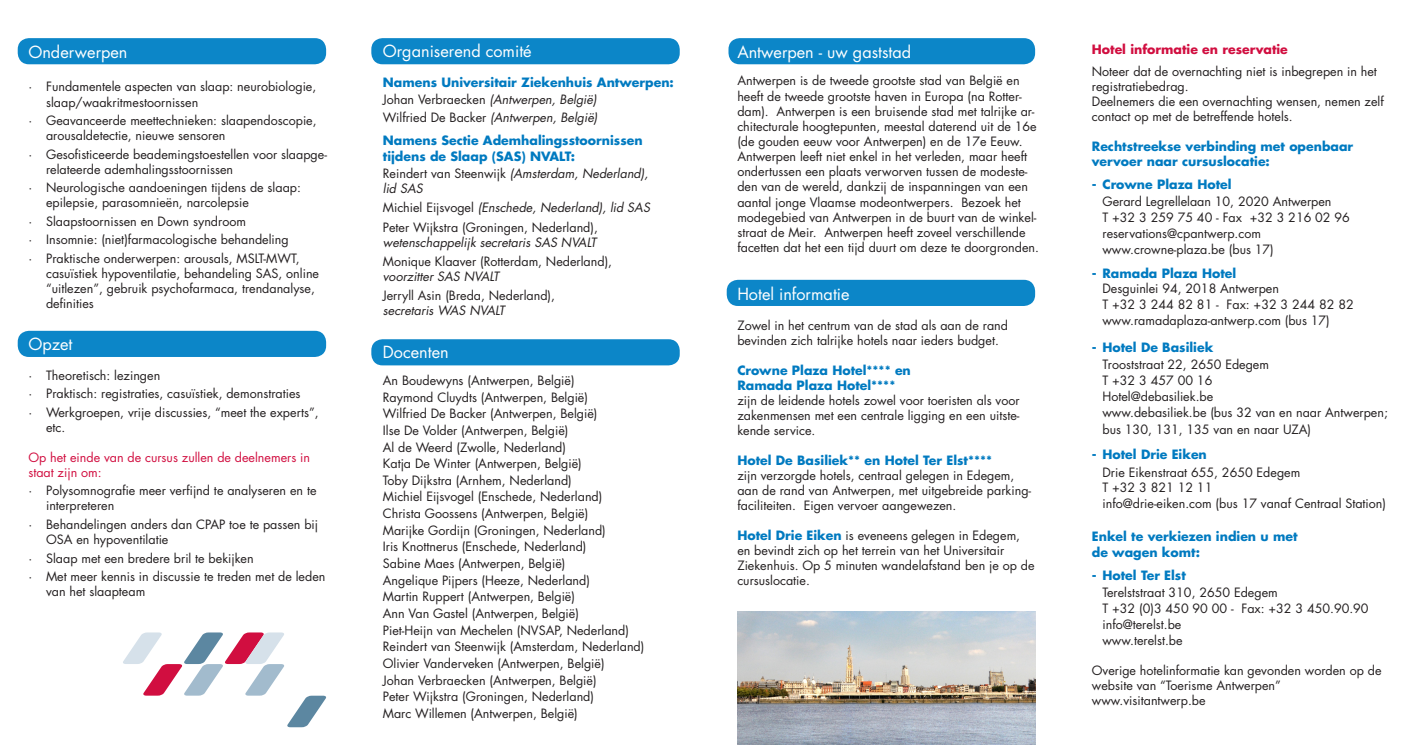
<style>
.page{position:relative;width:1418px;height:745px;background:#fff}
.page>*{position:absolute;margin:0;border:0;box-sizing:border-box;transform-origin:0 0}
.t1{font:16.25px "Futura Std";color:#fff}
.t2{font:12.5px/15px "Futura Std";color:#231f20}
.t3{font:700 12.5px/16.2px "Futura Std";color:#007ac0}
.t4{font:italic 12.5px/15px "Futura Std";color:#231f20}
.t5{font:12.5px/15px "Futura Std";color:#d10e40}
.t6{font:700 12.5px "Futura Std";color:#d10e40}
.s1{font-style:normal}
.s2{font-style:italic}
.s3{font-weight:700;color:#007ac0}
</style>
<div class="page">
<div style="left:371px;top:38px;width:308px;height:26px;background:#0c86c8;border-radius:11px"></div>
<div style="left:371px;top:339px;width:308px;height:26px;background:#0c86c8;border-radius:11px"></div>
<div style="left:726px;top:279px;width:309px;height:27px;background:#0c86c8;border-radius:11px"></div>
<div style="left:728px;top:38px;width:307px;height:26px;background:#0c86c8;border-radius:11px"></div>
<div style="left:18px;top:330px;width:308px;height:27px;background:#0c86c8;border-radius:11px"></div>
<div style="left:18px;top:38px;width:308px;height:26px;background:#0c86c8;border-radius:11px"></div>
<svg style="left:123px;top:632px;width:204px;height:94px"></svg>
<img style="left:737px;top:611px;width:298px;height:133px">
<p class="t1" style="left:28px;top:41px;width:101px">Onderwerpen</p>
<p class="t2" style="left:46px;top:79px;width:272px;text-indent:-18px">· Fundamentele aspecten van slaap: neurobiologie, slaap/waakritmestoornissen</p>
<p class="t2" style="left:46px;top:113px;width:272px;text-indent:-18px">· Geavanceerde meettechnieken: slaapendoscopie, arousaldetectie, nieuwe sensoren</p>
<p class="t2" style="left:46px;top:147px;width:282px;text-indent:-18px">· Gesofisticeerde beademingstoestellen voor slaapge&shy;relateerde ademhalingsstoornissen</p>
<p class="t2" style="left:46px;top:180px;width:256px;text-indent:-18px">· Neurologische aandoeningen tijdens de slaap: epilepsie, parasomnieën, narcolepsie</p>
<p class="t2" style="left:28px;top:214px;width:219px">· Slaapstoornissen en Down syndroom</p>
<p class="t2" style="left:28px;top:232px;width:262px">· Insomnie: (niet)farmacologische behandeling</p>
<p class="t2" style="left:46px;top:251px;width:274px;text-indent:-18px">· Praktische onderwerpen: arousals, MSLT-MWT, casuïstiek hypoventilatie, behandeling SAS, online “uitlezen”, gebruik psychofarmaca, trendanalyse, definities</p>
<p class="t1" style="left:28px;top:333px;width:46px">Opzet</p>
<p class="t2" style="left:28px;top:367px;width:133px">· Theoretisch: lezingen</p>
<p class="t2" style="left:28px;top:386px;width:274px">· Praktisch: registraties, casuïstiek, demonstraties</p>
<p class="t2" style="left:46px;top:404px;width:274px;text-indent:-18px">· Werkgroepen, vrije discussies, “meet the experts”, etc.</p>
<p class="t5" style="left:28px;top:449px;width:283px">Op het einde van de cursus zullen de deelnemers in staat zijn om:</p>
<p class="t2" style="left:46px;top:483px;width:272px;text-indent:-18px">· Polysomnografie meer verfijnd te analyseren en te interpreteren</p>
<p class="t2" style="left:46px;top:516px;width:273px;text-indent:-18px">· Behandelingen anders dan CPAP toe te passen bij<br>OSA en hypoventilatie</p>
<p class="t2" style="left:28px;top:550px;width:227px">· Slaap met een bredere bril te bekijken</p>
<p class="t2" style="left:46px;top:569px;width:281px;text-indent:-18px">· Met meer kennis in discussie te treden met de leden van het slaapteam</p>
<p class="t1" style="left:383px;top:40px;width:150px">Organiserend comité</p>
<p class="t3" style="left:383px;top:74px;width:292px">Namens Universitair Ziekenhuis Antwerpen:</p>
<p class="t4" style="left:383px;top:92px;width:215px"><span class="s1">Johan Verbraecken</span> (Antwerpen, België)</p>
<p class="t4" style="left:383px;top:110px;width:216px"><span class="s1">Wilfried De Backer</span> (Antwerpen, België)</p>
<p class="t3" style="left:383px;top:132px;width:261px">Namens Sectie Ademhalingsstoornissen tijdens de Slaap (SAS) NVALT:</p>
<p class="t4" style="left:383px;top:166px;width:267px"><span class="s1">Reindert van Steenwijk</span> (Amsterdam, Nederland), lid SAS</p>
<p class="t4" style="left:383px;top:200px;width:269px"><span class="s1">Michiel Eijsvogel</span> (Enschede, Nederland), lid SAS</p>
<p class="t2" style="left:383px;top:219px;width:217px">Peter Wijkstra (Groningen, Nederland), <span class="s2">wetenschappelijk secretaris SAS NVALT</span></p>
<p class="t2" style="left:383px;top:254px;width:231px">Monique Klaaver (Rotterdam, Nederland), <span class="s2">voorzitter SAS NVALT</span></p>
<p class="t2" style="left:383px;top:288px;width:174px">Jerryll Asin (Breda, Nederland), <span class="s2">secretaris WAS NVALT</span></p>
<p class="t1" style="left:383px;top:341px;width:67px">Docenten</p>
<p class="t2" style="left:383px;top:373px;width:193px">An Boudewyns (Antwerpen, België)</p>
<p class="t2" style="left:383px;top:389px;width:207px">Raymond Cluydts (Antwerpen, België)</p>
<p class="t2" style="left:383px;top:406px;width:216px">Wilfried De Backer (Antwerpen, België)</p>
<p class="t2" style="left:383px;top:422px;width:187px">Ilse De Volder (Antwerpen, België)</p>
<p class="t2" style="left:383px;top:439px;width:185px">Al de Weerd (Zwolle, Nederland)</p>
<p class="t2" style="left:383px;top:456px;width:200px">Katja De Winter (Antwerpen, België)</p>
<p class="t2" style="left:383px;top:472px;width:190px">Toby Dijkstra (Arnhem, Nederland)</p>
<p class="t2" style="left:383px;top:489px;width:221px">Michiel Eijsvogel (Enschede, Nederland)</p>
<p class="t2" style="left:383px;top:506px;width:207px">Christa Goossens (Antwerpen, België)</p>
<p class="t2" style="left:383px;top:522px;width:224px">Marijke Gordijn (Groningen, Nederland)</p>
<p class="t2" style="left:383px;top:539px;width:205px">Iris Knottnerus (Enschede, Nederland)</p>
<p class="t2" style="left:383px;top:555px;width:184px">Sabine Maes (Antwerpen, België)</p>
<p class="t2" style="left:383px;top:572px;width:209px">Angelique Pijpers (Heeze, Nederland)</p>
<p class="t2" style="left:383px;top:589px;width:194px">Martin Ruppert (Antwerpen, België)</p>
<p class="t2" style="left:383px;top:605px;width:197px">Ann Van Gastel (Antwerpen, België)</p>
<p class="t2" style="left:383px;top:622px;width:248px">Piet-Heijn van Mechelen (NVSAP, Nederland)</p>
<p class="t2" style="left:383px;top:639px;width:263px">Reindert van Steenwijk (Amsterdam, Nederland)</p>
<p class="t2" style="left:383px;top:655px;width:223px">Olivier Vanderveken (Antwerpen, België)</p>
<p class="t2" style="left:383px;top:672px;width:215px">Johan Verbraecken (Antwerpen, België)</p>
<p class="t2" style="left:383px;top:688px;width:213px">Peter Wijkstra (Groningen, Nederland)</p>
<p class="t2" style="left:383px;top:705px;width:196px">Marc Willemen (Antwerpen, België)</p>
<p class="t1" style="left:737px;top:41px;width:175px">Antwerpen - uw gaststad</p>
<p class="t2" style="left:737px;top:73px;width:303px">Antwerpen is de tweede grootste stad van België en heeft de tweede grootste haven in Europa (na Rotter&shy;dam). Antwerpen is een bruisende stad met talrijke ar&shy;chitecturale hoogtepunten, meestal daterend uit de 16e (de gouden eeuw voor Antwerpen) en de 17e Eeuw.<br>Antwerpen leeft niet enkel in het verleden, maar heeft ondertussen een plaats verworven tussen de modeste&shy;den van de wereld, dankzij de inspanningen van een aantal jonge Vlaamse modeontwerpers. Bezoek het modegebied van Antwerpen in de buurt van de winkel&shy;straat de Meir. Antwerpen heeft zoveel verschillende facetten dat het een tijd duurt om deze te doorgronden.</p>
<p class="t1" style="left:737px;top:283px;width:114px">Hotel informatie</p>
<p class="t2" style="left:737px;top:318px;width:272px">Zowel in het centrum van de stad als aan de rand bevinden zich talrijke hotels naar ieders budget.</p>
<p class="t3" style="left:737px;top:362px;width:175px;line-height:15px">Crowne Plaza Hotel**** en<br>Ramada Plaza Hotel****</p>
<p class="t2" style="left:737px;top:393px;width:284px;text-align:justify">zijn de leidende hotels zowel voor toeristen als voor zakenmensen met een centrale ligging en een uitste&shy;kende service.</p>
<p class="t3" style="left:737px;top:452px;width:256px">Hotel De Basiliek** en Hotel Ter Elst****</p>
<p class="t2" style="left:737px;top:468px;width:278px">zijn verzorgde hotels, centraal gelegen in Edegem,</p>
<p class="t2" style="left:737px;top:483px;width:295px">aan de rand van Antwerpen, met uitgebreide parking&shy;faciliteiten. Eigen vervoer aangewezen.</p>
<p class="t2" style="left:737px;top:528px;width:299px"><span class="s3">Hotel Drie Eiken</span> is eveneens gelegen in Edegem, en bevindt zich op het terrein van het Universitair Ziekenhuis. Op 5 minuten wandelafstand ben je op de cursuslocatie.</p>
<p class="t6" style="left:1091px;top:41px;width:197px">Hotel informatie en reservatie</p>
<p class="t2" style="left:1091px;top:64px;width:286px">Noteer dat de overnachting niet is inbegrepen in het registratiebedrag.</p>
<p class="t2" style="left:1091px;top:94px;width:293px">Deelnemers die een overnachting wensen, nemen zelf contact op met de betreffende hotels.</p>
<p class="t3" style="left:1091px;top:138px;width:263px">Rechtstreekse verbinding met openbaar</p>
<p class="t3" style="left:1091px;top:153px;width:179px">vervoer naar cursuslocatie:</p>
<p class="t2" style="left:1102px;top:177px;width:249px;line-height:16.2px;text-indent:-11px"><span class="s3">- Crowne Plaza Hotel<br></span>Gerard Legrellelaan 10, 2020 Antwerpen<br>T +32 3 259 75 40 - Fax +32 3 216 02 96 reservations@cpantwerp.com www.crowne-plaza.be (bus 17)</p>
<p class="t2" style="left:1102px;top:266px;width:178px;text-indent:-11px"><span class="s3">- Ramada Plaza Hotel<br></span>Desguinlei 94, 2018 Antwerpen</p>
<p class="t2" style="left:1102px;top:296px;width:253px;line-height:16.2px">T +32 3 244 82 81 - Fax: +32 3 244 82 82 www.ramadaplaza-antwerp.com (bus 17)</p>
<p class="t2" style="left:1102px;top:339px;width:287px;line-height:16.2px;text-indent:-11px"><span class="s3">- Hotel De Basiliek<br></span>Trooststraat 22, 2650 Edegem<br>T +32 3 457 00 16<br>Hotel@debasiliek.be<br>www.debasiliek.be (bus 32 van en naar Antwerpen; bus 130, 131, 135 van en naar UZA)</p>
<p class="t3" style="left:1091px;top:445px;width:117px">- Hotel Drie Eiken</p>
<p class="t2" style="left:1102px;top:464px;width:199px">Drie Eikenstraat 655, 2650 Edegem<br>T +32 3 821 12 11</p>
<p class="t2" style="left:1102px;top:495px;width:285px">info@drie-eiken.com (bus 17 vanaf Centraal Station)</p>
<p class="t3" style="left:1091px;top:527px;width:207px">Enkel te verkiezen indien u met</p>
<p class="t3" style="left:1091px;top:543px;width:110px">de wagen komt:</p>
<p class="t2" style="left:1102px;top:567px;width:268px;line-height:16.2px;text-indent:-11px"><span class="s3">- Hotel Ter Elst<br></span>Terelststraat 310, 2650 Edegem<br>T +32 (0)3 450 90 00 - Fax: +32 3 450.90.90 info@terelst.be<br>www.terelst.be</p>
<p class="t2" style="left:1091px;top:663px;width:291px">Overige hotelinformatie kan gevonden worden op de website van “Toerisme Antwerpen” www.visitantwerp.be</p>
</div>
